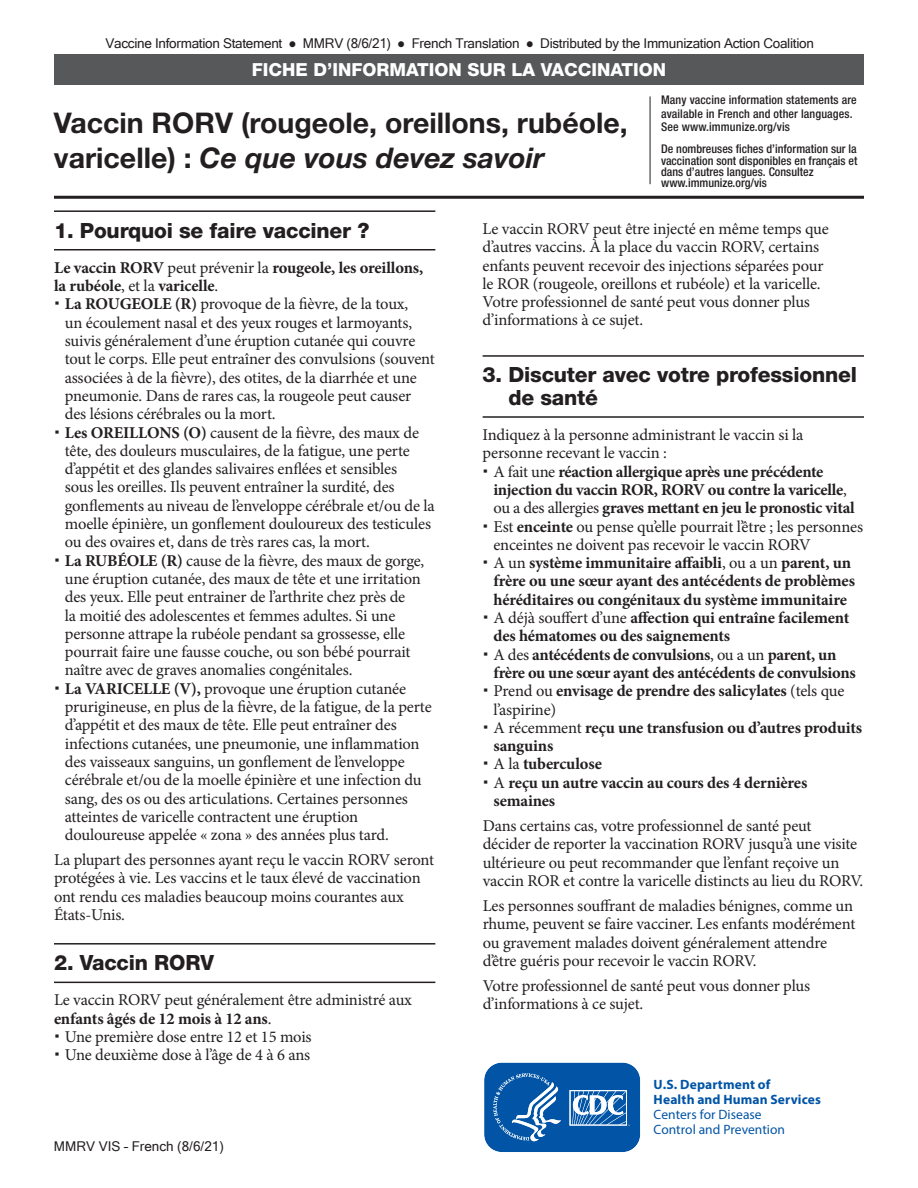
<style>
.page{position:relative;width:918px;height:1188px;background:#fff}
.page>*{position:absolute;margin:0;border:0;box-sizing:border-box;transform-origin:0 0}
.t1{font:700 28.5px/34.2px "Helvetica Neue LT Std";color:#231f20}
.t2{font:800 21px/22.5px "Helvetica Neue LT Std";letter-spacing:-.01em;color:#231f20}
.t3{font:800 18px "Helvetica Neue LT Std";color:#fff}
.t4{font:16.5px/18.3px "Minion Pro";letter-spacing:-.01em;color:#231f20}
.t5{font:700 16.5px/18.3px "Minion Pro";letter-spacing:-.015em;color:#231f20}
.t6{font:13.5px "Microsoft Sans Serif";letter-spacing:-.02em;color:#231f20}
.t7{font:700 13.5px/15px "Myriad Pro";letter-spacing:.01em;color:#0154a6}
.t8{font:13.5px/15px "Myriad Pro";color:#0154a6}
.t9{font:13.5px "Microsoft Sans Serif";color:#231f20}
.t10{font:500 condensed 12px/11.2px "Helvetica Neue LT Std";color:#231f20}
.s1{font-style:italic}
.s2{font-weight:400}
.s3{font-weight:700}
</style>
<div class="page">
<div style="left:54px;top:54px;width:810px;height:31px;background:#57585a"></div>
<hr style="left:650px;top:96px;width:1px;height:88px;background:#231f20">
<hr style="left:54px;top:196px;width:810px;height:3px;background:#231f20">
<svg style="left:484px;top:1062px;width:157px;height:90px;background:#296fb4"></svg>
<hr style="left:54px;top:249px;width:381px;height:1px;background:#231f20">
<hr style="left:54px;top:210px;width:381px;height:2px;background:#231f20">
<hr style="left:54px;top:982px;width:381px;height:1px;background:#231f20">
<hr style="left:54px;top:943px;width:381px;height:2px;background:#231f20">
<hr style="left:483px;top:416px;width:381px;height:2px;background:#231f20">
<hr style="left:483px;top:355px;width:381px;height:2px;background:#231f20">
<p class="t6" style="left:106px;top:36px;width:710px">Vaccine Information Statement ● MMRV (8/6/21) ● French Translation ● Distributed by the Immunization Action Coalition</p>
<p class="t3" style="left:252px;top:59px;width:416px">FICHE D’INFORMATION SUR LA VACCINATION</p>
<p class="t10" style="left:661px;top:93px;width:197px;line-height:13.5px">Many vaccine information statements are available in French and other languages.<br>See www.immunize.org/vis</p>
<p class="t10" style="left:661px;top:143px;width:198px">De nombreuses fiches d’information sur la vaccination sont disponibles en français et dans d’autres langues. Consultez www.immunize.org/vis</p>
<h1 class="t1" style="left:54px;top:105px;width:575px">Vaccin RORV (rougeole, oreillons, rubéole, varicelle) : <span class="s1">Ce que vous devez savoir</span></h1>
<p class="t2" style="left:54px;top:219px;width:317px">1. Pourquoi se faire vacciner ?</p>
<p class="t5" style="left:54px;top:258px;width:371px">Le vaccin RORV <span class="s2">peut prévenir la</span> rougeole, les oreillons, la rubéole<span class="s2">, et la</span> varicelle<span class="s2">.</span></p>
<p class="t4" style="left:65px;top:295px;width:372px"><span class="s3">La ROUGEOLE (R)</span> provoque de la fièvre, de la toux,<br>un écoulement nasal et des yeux rouges et larmoyants, suivis généralement d’une éruption cutanée qui couvre tout le corps. Elle peut entraîner des convulsions (souvent associées à de la fièvre), des otites, de la diarrhée et une pneumonie. Dans de rares cas, la rougeole peut causer des lésions cérébrales ou la mort.<br><span class="s3">Les OREILLONS (O)</span> causent de la fièvre, des maux de tête, des douleurs musculaires, de la fatigue, une perte d’appétit et des glandes salivaires enflées et sensibles<br>sous les oreilles. Ils peuvent entraîner la surdité, des gonflements au niveau de l’enveloppe cérébrale et/ou de la moelle épinière, un gonflement douloureux des testicules ou des ovaires et, dans de très rares cas, la mort.<br><span class="s3">La RUBÉOLE (R)</span> cause de la fièvre, des maux de gorge, une éruption cutanée, des maux de tête et une irritation des yeux. Elle peut entrainer de l’arthrite chez près de<br>la moitié des adolescentes et femmes adultes. Si une personne attrape la rubéole pendant sa grossesse, elle pourrait faire une fausse couche, ou son bébé pourrait naître avec de graves anomalies congénitales.<br><span class="s3">La VARICELLE (V),</span> provoque une éruption cutanée prurigineuse, en plus de la fièvre, de la fatigue, de la perte d’appétit et des maux de tête. Elle peut entraîner des infections cutanées, une pneumonie, une inflammation des vaisseaux sanguins, un gonflement de l’enveloppe cérébrale et/ou de la moelle épinière et une infection du sang, des os ou des articulations. Certaines personnes atteintes de varicelle contractent une éruption douloureuse appelée « zona » des années plus tard.</p>
<p class="t4" style="left:54px;top:851px;width:382px">La plupart des personnes ayant reçu le vaccin RORV seront protégées à vie. Les vaccins et le taux élevé de vaccination ont rendu ces maladies beaucoup moins courantes aux États-Unis.</p>
<p class="t2" style="left:54px;top:952px;width:162px">2. Vaccin RORV</p>
<p class="t4" style="left:54px;top:991px;width:360px">Le vaccin RORV peut généralement être administré aux</p>
<p class="t5" style="left:54px;top:1009px;width:219px">enfants âgés de 12 mois à 12 ans<span class="s2">.</span></p>
<p class="t4" style="left:65px;top:1028px;width:248px">Une première dose entre 12 et 15 mois</p>
<p class="t4" style="left:65px;top:1046px;width:247px">Une deuxième dose à l’âge de 4 à 6 ans</p>
<p class="t9" style="left:54px;top:1138px;width:171px">MMRV VIS – French (8/6/21)</p>
<p class="t4" style="left:483px;top:220px;width:348px">Le vaccin RORV peut être injecté en même temps que d’autres vaccins. À la place du vaccin RORV, certains enfants peuvent recevoir des injections séparées pour le ROR (rougeole, oreillons et rubéole) et la varicelle.<br>Votre professionnel de santé peut vous donner plus d’informations à ce sujet.</p>
<p class="t2" style="left:508px;top:364px;width:350px;text-indent:-26px">3. Discuter avec votre professionnel de santé</p>
<p class="t4" style="left:483px;top:426px;width:322px">Indiquez à la personne administrant le vaccin si la personne recevant le vaccin :</p>
<p class="t5" style="left:493px;top:462px;width:371px"><span class="s2">A fait une</span> réaction allergique après une précédente injection du vaccin ROR, RORV ou contre la varicelle<span class="s2">, ou a des allergies</span> graves mettant en jeu le pronostic vital <span class="s2">Est</span> enceinte <span class="s2">ou pense qu’elle pourrait l’être ; les personnes enceintes ne doivent pas recevoir le vaccin RORV<br>A un</span> système immunitaire affaibli<span class="s2">, ou a un</span> parent, un frère ou une sœur ayant des antécédents de problèmes héréditaires ou congénitaux du système immunitaire<br><span class="s2">A déjà souffert d’une</span> affection qui entraîne facilement des hématomes ou des saignements<br><span class="s2">A des</span> antécédents de convulsions<span class="s2">, ou a un</span> parent, un frère ou une sœur ayant des antécédents de convulsions <span class="s2">Prend ou</span> envisage de prendre des salicylates <span class="s2">(tels que l’aspirine)<br>A récemment</span> reçu une transfusion ou d’autres produits sanguins<br><span class="s2">A la</span> tuberculose<br><span class="s2">A</span> reçu un autre vaccin au cours des 4 dernières semaines</p>
<p class="t4" style="left:483px;top:817px;width:382px">Dans certains cas, votre professionnel de santé peut décider de reporter la vaccination RORV jusqu’à une visite ultérieure ou peut recommander que l’enfant reçoive un vaccin ROR et contre la varicelle distincts au lieu du RORV.</p>
<p class="t4" style="left:483px;top:897px;width:374px">Les personnes souffrant de maladies bénignes, comme un rhume, peuvent se faire vacciner. Les enfants modérément ou gravement malades doivent généralement attendre d’être guéris pour recevoir le vaccin RORV.</p>
<p class="t4" style="left:483px;top:977px;width:329px">Votre professionnel de santé peut vous donner plus d’informations à ce sujet.</p>
<p class="t7" style="left:654px;top:1077px;width:169px">U.S. Department of<br>Health and Human Services</p>
<p class="t8" style="left:654px;top:1107px;width:133px">Centers for Disease<br>Control and Prevention</p>
</div>
